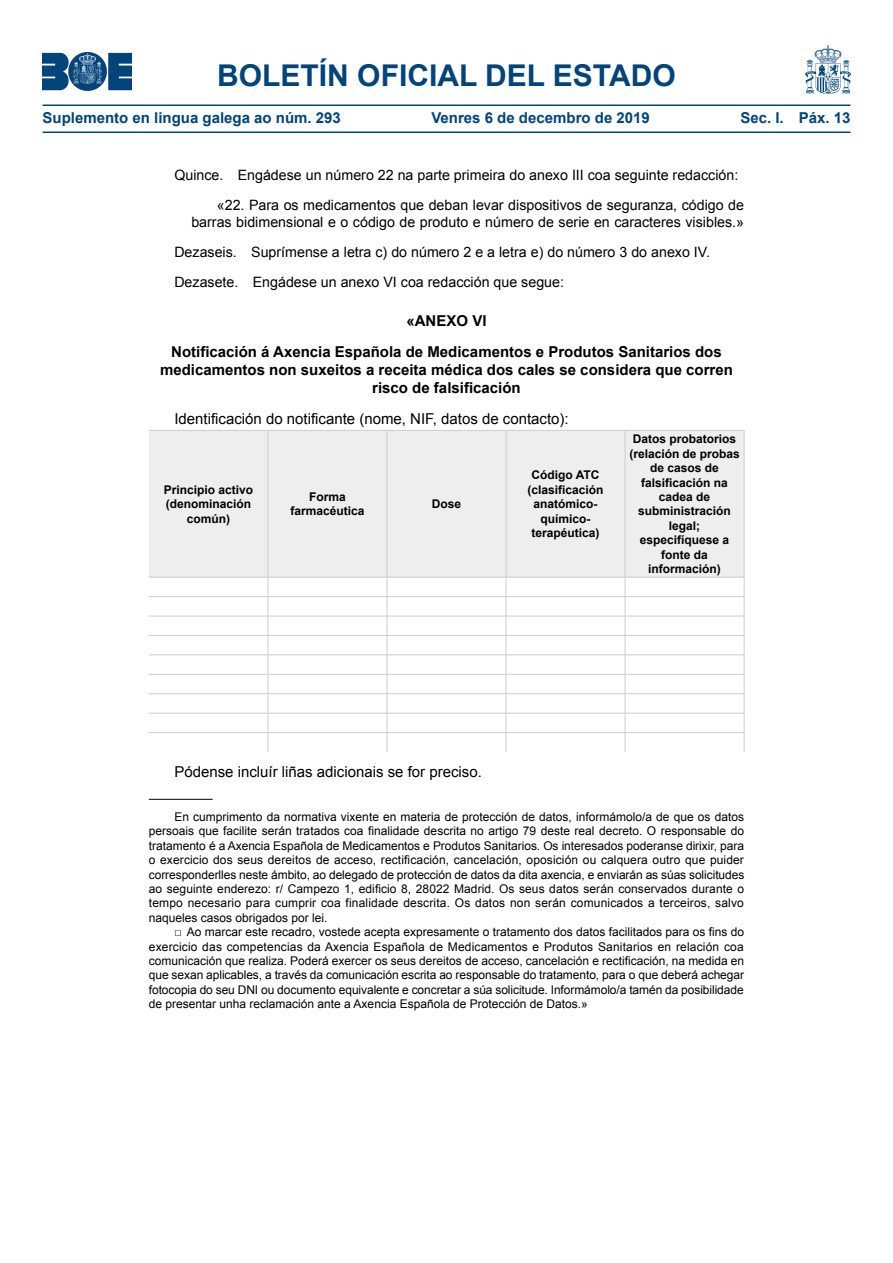
<style>
.page{position:relative;width:893px;height:1263px;background:#fff}
.page>*{position:absolute;margin:0;border:0;box-sizing:border-box;transform-origin:0 0}
.t1{font:700 30px "Arial";color:#00447a}
.ANEXO_TIT{font:700 15px/18px "Arial";color:#000;text-align:center}
.PARRAFO_2{font:15px "Arial";color:#000}
.t2{font:700 15px "Arial";color:#00447a}
.ANEXO_NUM{font:700 15px "Arial";color:#000}
.PARRAFO_2-2{font:14.25px "Arial";color:#000}
.SANGRADO_2{font:14.25px/17.1px "Arial";color:#000;text-align:right}
.CITA_CON_PLECA{font:12px/14.4px "Arial";color:#000;text-align:justify}
.CITA{font:12px/14.4px "Arial";color:#000;text-align:justify}
.CABEZA_TABLA{font:700 12px/14.4px "Arial";color:#000;text-align:center}
.s1{font-family:"Calibri"}
</style>
<div class="page">
<img style="left:43px;top:53px;width:89px;height:37px">
<img style="left:805px;top:46px;width:45px;height:47px">
<hr style="left:43px;top:104px;width:807px;height:2px;background:#00447a">
<hr style="left:43px;top:132px;width:807px;height:1px;background:#00447a">
<hr style="left:149px;top:799px;width:64px;height:1px;background:#000">
<div style="left:149px;top:431px;width:595px;height:146px;background:#eee"></div>
<hr style="left:149px;top:430px;width:119px;height:1px;background:#ccc">
<hr style="left:268px;top:430px;width:119px;height:1px;background:#ccc">
<hr style="left:387px;top:430px;width:119px;height:1px;background:#ccc">
<hr style="left:506px;top:430px;width:119px;height:1px;background:#ccc">
<hr style="left:625px;top:430px;width:119px;height:1px;background:#ccc">
<hr style="left:149px;top:577px;width:119px;height:1px;background:#ccc">
<hr style="left:268px;top:577px;width:119px;height:1px;background:#ccc">
<hr style="left:387px;top:577px;width:119px;height:1px;background:#ccc">
<hr style="left:506px;top:577px;width:119px;height:1px;background:#ccc">
<hr style="left:625px;top:577px;width:119px;height:1px;background:#ccc">
<hr style="left:149px;top:596px;width:119px;height:1px;background:#ccc">
<hr style="left:268px;top:596px;width:119px;height:1px;background:#ccc">
<hr style="left:387px;top:596px;width:119px;height:1px;background:#ccc">
<hr style="left:506px;top:596px;width:119px;height:1px;background:#ccc">
<hr style="left:625px;top:596px;width:119px;height:1px;background:#ccc">
<hr style="left:149px;top:616px;width:119px;height:1px;background:#ccc">
<hr style="left:268px;top:616px;width:119px;height:1px;background:#ccc">
<hr style="left:387px;top:616px;width:119px;height:1px;background:#ccc">
<hr style="left:506px;top:616px;width:119px;height:1px;background:#ccc">
<hr style="left:625px;top:616px;width:119px;height:1px;background:#ccc">
<hr style="left:149px;top:635px;width:119px;height:1px;background:#ccc">
<hr style="left:268px;top:635px;width:119px;height:1px;background:#ccc">
<hr style="left:387px;top:635px;width:119px;height:1px;background:#ccc">
<hr style="left:506px;top:635px;width:119px;height:1px;background:#ccc">
<hr style="left:625px;top:635px;width:119px;height:1px;background:#ccc">
<hr style="left:149px;top:654px;width:119px;height:1px;background:#ccc">
<hr style="left:268px;top:654px;width:119px;height:1px;background:#ccc">
<hr style="left:387px;top:654px;width:119px;height:1px;background:#ccc">
<hr style="left:506px;top:654px;width:119px;height:1px;background:#ccc">
<hr style="left:625px;top:654px;width:119px;height:1px;background:#ccc">
<hr style="left:149px;top:674px;width:119px;height:1px;background:#ccc">
<hr style="left:268px;top:674px;width:119px;height:1px;background:#ccc">
<hr style="left:387px;top:674px;width:119px;height:1px;background:#ccc">
<hr style="left:506px;top:674px;width:119px;height:1px;background:#ccc">
<hr style="left:625px;top:674px;width:119px;height:1px;background:#ccc">
<hr style="left:149px;top:693px;width:119px;height:1px;background:#ccc">
<hr style="left:268px;top:693px;width:119px;height:1px;background:#ccc">
<hr style="left:387px;top:693px;width:119px;height:1px;background:#ccc">
<hr style="left:506px;top:693px;width:119px;height:1px;background:#ccc">
<hr style="left:625px;top:693px;width:119px;height:1px;background:#ccc">
<hr style="left:149px;top:713px;width:119px;height:1px;background:#ccc">
<hr style="left:268px;top:713px;width:119px;height:1px;background:#ccc">
<hr style="left:387px;top:713px;width:119px;height:1px;background:#ccc">
<hr style="left:506px;top:713px;width:119px;height:1px;background:#ccc">
<hr style="left:625px;top:713px;width:119px;height:1px;background:#ccc">
<hr style="left:149px;top:732px;width:119px;height:1px;background:#ccc">
<hr style="left:268px;top:732px;width:119px;height:1px;background:#ccc">
<hr style="left:387px;top:732px;width:119px;height:1px;background:#ccc">
<hr style="left:506px;top:732px;width:119px;height:1px;background:#ccc">
<hr style="left:625px;top:732px;width:119px;height:1px;background:#ccc">
<hr style="left:267px;top:431px;width:1px;height:146px;background:#ccc">
<hr style="left:387px;top:431px;width:1px;height:146px;background:#ccc">
<hr style="left:506px;top:431px;width:1px;height:146px;background:#ccc">
<hr style="left:625px;top:431px;width:1px;height:146px;background:#ccc">
<hr style="left:744px;top:431px;width:1px;height:146px;background:#ccc">
<svg style="left:267px;top:577px;width:1px;height:175px"></svg>
<svg style="left:387px;top:577px;width:1px;height:175px"></svg>
<svg style="left:506px;top:577px;width:1px;height:175px"></svg>
<svg style="left:625px;top:577px;width:1px;height:175px"></svg>
<svg style="left:744px;top:577px;width:1px;height:175px"></svg>
<h1 class="t1" style="left:217px;top:55px;width:460px">BOLETÍN OFICIAL DEL ESTADO</h1>
<p class="t2" style="left:43px;top:108px;width:300px">Suplemento en lingua galega ao núm. 293</p>
<p class="t2" style="left:431px;top:108px;width:220px">Venres 6 de decembro de 2019</p>
<p class="t2" style="left:740px;top:108px;width:112px">Sec. I. Páx. 13</p>
<p class="PARRAFO_2-2" style="left:174px;top:166px;width:565px">Quince. Engádese un número 22 na parte primeira do anexo III coa seguinte redacción:</p>
<p class="SANGRADO_2" style="left:191px;top:197px;width:554px">«22. Para os medicamentos que deban levar dispositivos de seguranza, código de barras bidimensional e o código de produto e número de serie en caracteres visibles.»</p>
<p class="PARRAFO_2-2" style="left:174px;top:243px;width:537px">Dezaseis. Suprímense a letra c) do número 2 e a letra e) do número 3 do anexo IV.</p>
<p class="PARRAFO_2-2" style="left:174px;top:273px;width:391px">Dezasete. Engádese un anexo VI coa redacción que segue:</p>
<h1 class="ANEXO_NUM" style="left:406px;top:311px;width:82px">«ANEXO VI</h1>
<h1 class="ANEXO_TIT" style="left:160px;top:343px;width:574px">Notificación á Axencia Española de Medicamentos e Produtos Sanitarios dos medicamentos non suxeitos a receita médica dos cales se considera que corren risco de falsificación</h1>
<p class="PARRAFO_2" style="left:174px;top:409px;width:396px">Identificación do notificante (nome, NIF, datos de contacto):</p>
<p class="CABEZA_TABLA" style="left:164px;top:483px;width:91px">Principio activo (denominación común)</p>
<p class="CABEZA_TABLA" style="left:290px;top:490px;width:76px">Forma farmacéutica</p>
<p class="CABEZA_TABLA" style="left:432px;top:497px;width:31px">Dose</p>
<p class="CABEZA_TABLA" style="left:527px;top:468px;width:78px">Código ATC (clasificación anatómico&shy;químico&shy;terapéutica)</p>
<p class="CABEZA_TABLA" style="left:629px;top:432px;width:112px">Datos probatorios (relación de probas de casos de falsificación na cadea de subministración legal; especifíquese a fonte da información)</p>
<p class="PARRAFO_2" style="left:174px;top:762px;width:309px">Pódense incluír liñas adicionais se for preciso.</p>
<p class="CITA_CON_PLECA" style="left:149px;top:810px;width:597px;text-indent:26px">En cumprimento da normativa vixente en materia de protección de datos, informámolo/a de que os datos persoais que facilite serán tratados coa finalidade descrita no artigo 79 deste real decreto. O responsable do tratamento é a Axencia Española de Medicamentos e Produtos Sanitarios. Os interesados poderanse dirixir, para o exercicio dos seus dereitos de acceso, rectificación, cancelación, oposición ou calquera outro que puider corresponderlles neste ámbito, ao delegado de protección de datos da dita axencia, e enviarán as súas solicitudes ao seguinte enderezo: r/ Campezo 1, edificio 8, 28022 Madrid. Os seus datos serán conservados durante o tempo necesario para cumprir coa finalidade descrita. Os datos non serán comunicados a terceiros, salvo naqueles casos obrigados por lei.</p>
<p class="CITA" style="left:149px;top:925px;width:597px;text-indent:26px"><span class="s1">□</span> Ao marcar este recadro, vostede acepta expresamente o tratamento dos datos facilitados para os fins do exercicio das competencias da Axencia Española de Medicamentos e Produtos Sanitarios en relación coa comunicación que realiza. Poderá exercer os seus dereitos de acceso, cancelación e rectificación, na medida en que sexan aplicables, a través da comunicación escrita ao responsable do tratamento, para o que deberá achegar fotocopia do seu DNI ou documento equivalente e concretar a súa solicitude. Informámolo/a tamén da posibilidade de presentar unha reclamación ante a Axencia Española de Protección de Datos.»</p>
</div>
